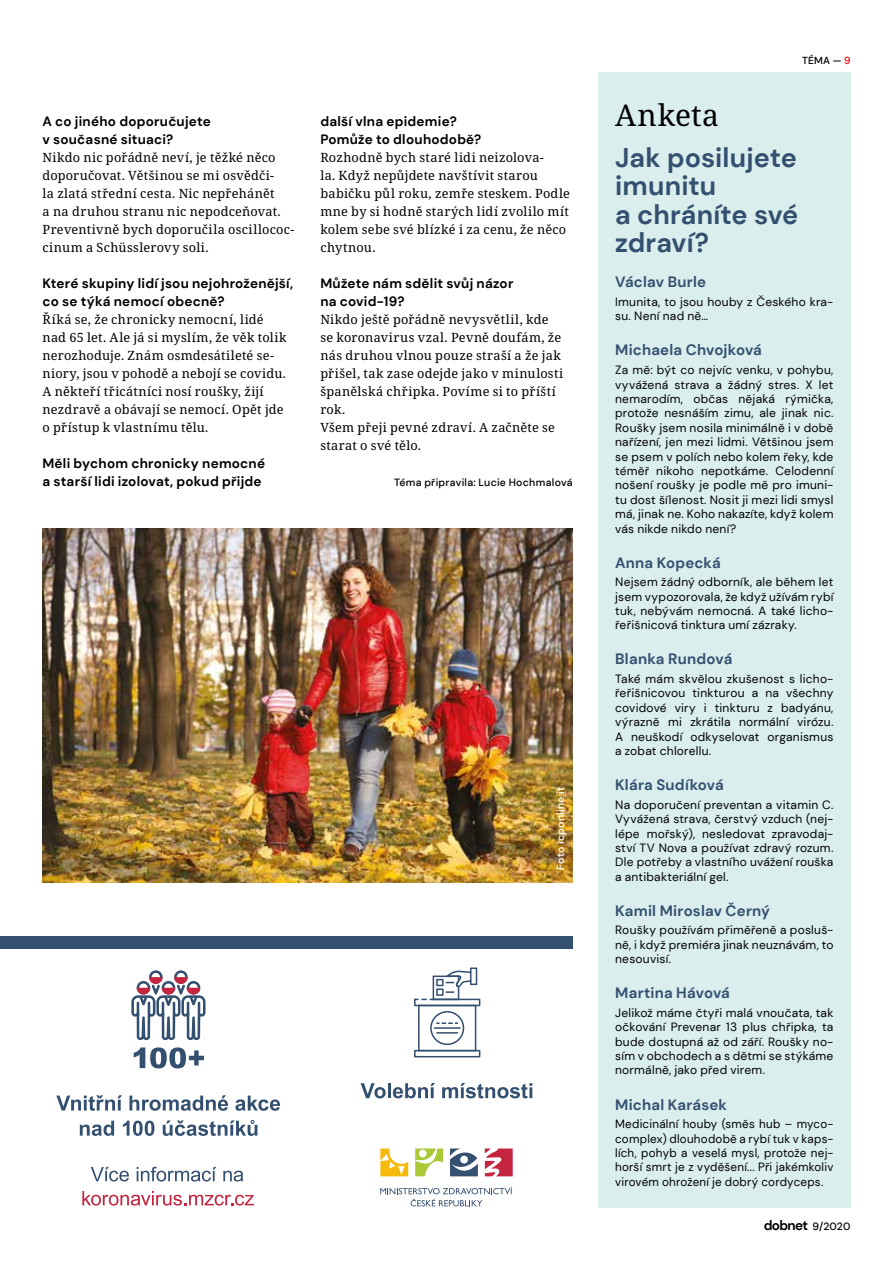
<style>
.page{position:relative;width:893px;height:1263px;background:#fff}
.page>*{position:absolute;margin:0;border:0;box-sizing:border-box;transform-origin:0 0}
.t1{font:30px "Noto Serif";letter-spacing:.01em;color:#000}
.t2{font:700 27px/28.5px "DM Sans";color:#345070}
.t3{font:700 15px "DM Sans";letter-spacing:.015em;color:#345070}
.t4{font:700 13.5px/18px "DM Sans";letter-spacing:.015em;color:#000}
.t5{font:12.75px/18px "Noto Serif";letter-spacing:.02em;color:#000}
.t6{font:12px/14.4px "DM Sans";letter-spacing:.02em;color:#000;text-align:justify}
.t7{font:500 10.5px "DM Sans";letter-spacing:.025em;color:#000}
.t8{font:500 10.5px "DM Sans";letter-spacing:.025em;color:#fff}
.t9{font:500 10.2px "DM Sans";color:#000}
.s1{color:#e30613}
.s2{font-weight:500;font-size:10.5px}
</style>
<div class="page">
<div style="left:598px;top:72px;width:252px;height:1136px;background:#daeeed"></div>
<svg style="left:414px;top:967px;width:66px;height:90px"></svg>
<hr style="left:434px;top:1027px;width:27px;height:2px;background:#345070">
<svg style="left:361px;top:1083px;width:25px;height:15px"></svg>
<hr style="left:388px;top:1083px;width:3px;height:15px;background:#345070">
<svg style="left:393px;top:1083px;width:42px;height:15px"></svg>
<svg style="left:442px;top:1083px;width:90px;height:15px"></svg>
<svg style="left:134px;top:1047px;width:70px;height:21px"></svg>
<svg style="left:131px;top:970px;width:74px;height:70px"></svg>
<svg style="left:56px;top:1095px;width:66px;height:16px"></svg>
<svg style="left:129px;top:1095px;width:99px;height:16px"></svg>
<svg style="left:235px;top:1095px;width:45px;height:16px"></svg>
<svg style="left:80px;top:1121px;width:34px;height:15px"></svg>
<svg style="left:123px;top:1120px;width:31px;height:16px"></svg>
<svg style="left:163px;top:1120px;width:94px;height:16px"></svg>
<div style="left:0;top:936px;width:573px;height:13px;background:#345070"></div>
<svg style="left:91px;top:1167px;width:38px;height:14px"></svg>
<svg style="left:137px;top:1167px;width:79px;height:14px"></svg>
<svg style="left:223px;top:1171px;width:20px;height:10px"></svg>
<svg style="left:82px;top:1191px;width:172px;height:14px"></svg>
<svg style="left:380px;top:1187px;width:132px;height:19px"></svg>
<svg style="left:485px;top:1148px;width:28px;height:28px"></svg>
<svg style="left:415px;top:1148px;width:28px;height:28px"></svg>
<svg style="left:380px;top:1148px;width:28px;height:28px"></svg>
<svg style="left:450px;top:1148px;width:28px;height:28px"></svg>
<img style="left:43px;top:529px;width:530px;height:353px">
<p class="t4" style="left:43px;top:113px;width:170px">A co jiného doporučujete v současné situaci?</p>
<p class="t5" style="left:43px;top:149px;width:253px">Nikdo nic pořádně neví, je těžké něco doporučovat. Většinou se mi osvědči-<br>la zlatá střední cesta. Nic nepřehánět<br>a na druhou stranu nic nepodceňovat.<br>Preventivně bych doporučila oscillococ&shy;cinum a Schüsslerovy soli.</p>
<p class="t4" style="left:43px;top:275px;width:252px">Které skupiny lidí jsou nejohroženější, co se týká nemocí obecně?</p>
<p class="t5" style="left:43px;top:311px;width:246px">Říká se, že chronicky nemocní, lidé nad 65 let. Ale já si myslím, že věk tolik nerozhoduje. Znám osmdesátileté se&shy;niory, jsou v pohodě a nebojí se covidu.<br>A někteří třicátníci nosí roušky, žijí nezdravě a obávají se nemocí. Opět jde o přístup k vlastnímu tělu.</p>
<p class="t4" style="left:43px;top:455px;width:224px">Měli bychom chronicky nemocné a starší lidi izolovat, pokud přijde</p>
<p class="t4" style="left:320px;top:113px;width:163px">další vlna epidemie?<br>Pomůže to dlouhodobě?</p>
<p class="t5" style="left:320px;top:149px;width:251px">Rozhodně bych staré lidi neizolova-<br>la. Když nepůjdete navštívit starou babičku půl roku, zemře steskem. Podle mne by si hodně starých lidí zvolilo mít kolem sebe své blízké i za cenu, že něco chytnou.</p>
<p class="t4" style="left:320px;top:275px;width:195px">Můžete nám sdělit svůj názor na covid-19?</p>
<p class="t5" style="left:320px;top:311px;width:244px">Nikdo ještě pořádně nevysvětlil, kde se koronavirus vzal. Pevně doufám, že nás druhou vlnou pouze straší a že jak přišel, tak zase odejde jako v minulosti španělská chřipka. Povíme si to příští rok.<br>Všem přeji pevné zdraví. A začněte se starat o své tělo.</p>
<p class="t7" style="left:394px;top:476px;width:180px">Téma připravila: Lucie Hochmalová</p>
<p class="t8" style="left:554px;top:870px;width:84px;rotate:-90deg">Foto icponline.it</p>
<p class="t9" style="left:802px;top:54px;width:50px">TÉMA — <span class="s1">9</span></p>
<h1 class="t1" style="left:615px;top:94px;width:105px">Anketa</h1>
<h2 class="t2" style="left:615px;top:143px;width:185px">Jak posilujete imunitu<br>a chráníte své zdraví?</h2>
<p class="t3" style="left:615px;top:273px;width:92px">Václav Burle</p>
<p class="t6" style="left:615px;top:295px;width:220px">Imunita, to jsou houby z Českého kra&shy;su. Není nad ně…</p>
<p class="t3" style="left:615px;top:341px;width:148px">Michaela Chvojková</p>
<p class="t6" style="left:615px;top:363px;width:220px">Za mě: být co nejvíc venku, v pohybu, vyvážená strava a žádný stres. X let nemarodím, občas nějaká rýmička, protože nesnáším zimu, ale jinak nic.<br>Roušky jsem nosila minimálně i v době nařízení, jen mezi lidmi. Většinou jsem se psem v polích nebo kolem řeky, kde téměř nikoho nepotkáme. Celodenní nošení roušky je podle mě pro imuni&shy;tu dost šílenost. Nosit ji mezi lidi smysl má, jinak ne. Koho nakazíte, když kolem vás nikde nikdo není?</p>
<p class="t3" style="left:615px;top:553px;width:107px">Anna Kopecká</p>
<p class="t6" style="left:615px;top:575px;width:220px">Nejsem žádný odborník, ale během let jsem vypozorovala, že když užívám rybí tuk, nebývám nemocná. A také licho&shy;řeřišnicová tinktura umí zázraky.</p>
<p class="t3" style="left:615px;top:650px;width:119px">Blanka Rundová</p>
<p class="t6" style="left:615px;top:672px;width:220px">Také mám skvělou zkušenost s licho&shy;řeřišnicovou tinkturou a na všechny covidové viry i tinkturu z badyánu, výrazně mi zkrátila normální virózu.<br>A neuškodí odkyselovat organismus a zobat chlorellu.</p>
<p class="t3" style="left:615px;top:775px;width:110px">Klára Sudíková</p>
<p class="t6" style="left:615px;top:797px;width:220px">Na doporučení preventan a vitamin C.<br>Vyvážená strava, čerstvý vzduch (nej&shy;lépe mořský), nesledovat zpravodaj&shy;ství TV Nova a používat zdravý rozum.<br>Dle potřeby a vlastního uvážení rouška a antibakteriální gel.</p>
<p class="t3" style="left:615px;top:901px;width:157px">Kamil Miroslav Černý</p>
<p class="t6" style="left:615px;top:923px;width:220px">Roušky používám přiměřeně a posluš&shy;ně, i když premiéra jinak neuznávám, to nesouvisí.</p>
<p class="t3" style="left:615px;top:983px;width:116px">Martina Hávová</p>
<p class="t6" style="left:615px;top:1005px;width:220px">Jelikož máme čtyři malá vnoučata, tak očkování Prevenar 13 plus chřipka, ta bude dostupná až od září. Roušky no&shy;sím v obchodech a s dětmi se stýkáme normálně, jako před virem.</p>
<p class="t3" style="left:615px;top:1095px;width:113px">Michal Karásek</p>
<p class="t6" style="left:615px;top:1117px;width:220px">Medicinální houby (směs hub – myco&shy;complex) dlouhodobě a rybí tuk v kaps&shy;lích, pohyb a veselá mysl, protože nej&shy;horší smrt je z vyděšení... Při jakémkoliv virovém ohrožení je dobrý cordyceps.</p>
<p class="t4" style="left:764px;top:1216px;width:88px">dobnet <span class="s2">9/2020</span></p>
</div>
